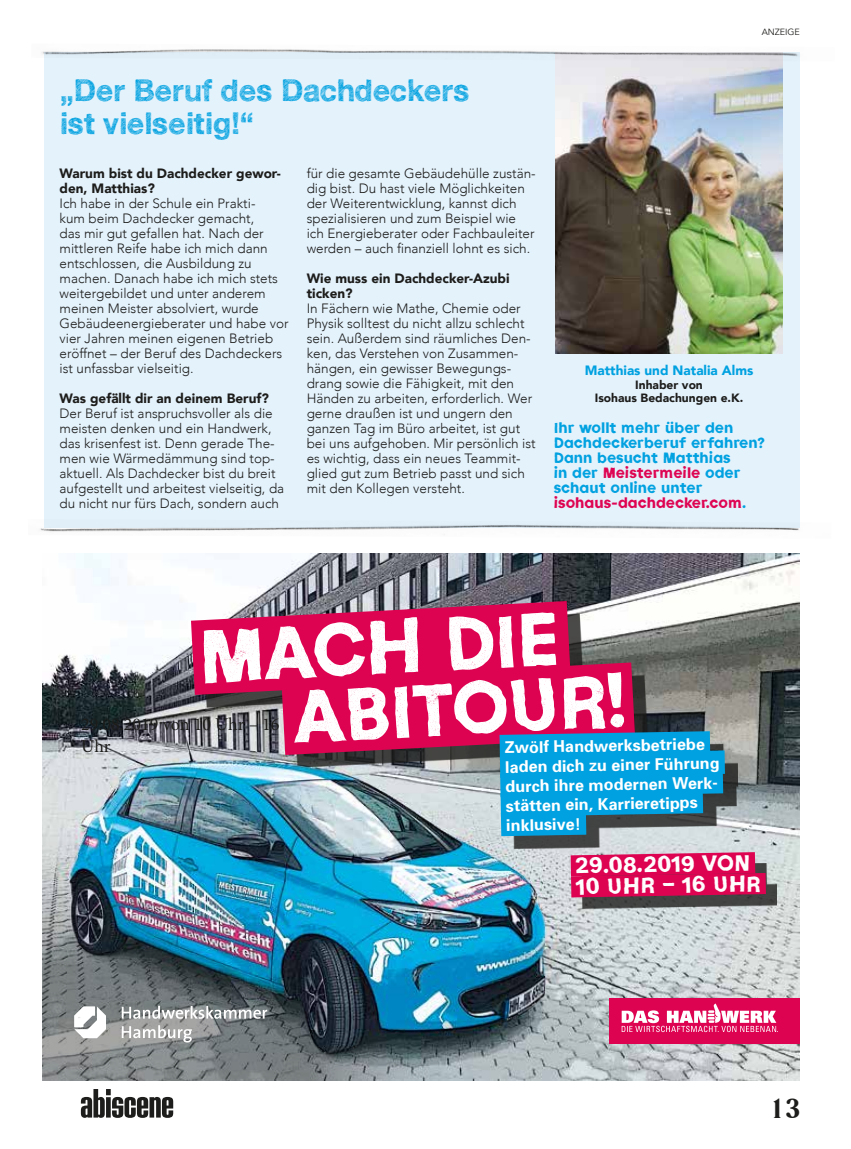
<style>
.page{position:relative;width:851px;height:1149px;background:#fff}
.page>*{position:absolute;margin:0;border:0;box-sizing:border-box;transform-origin:0 0}
.t1{font:700 68.55px/64.7px "Lino Press 7.3 grunge";color:#fff}
.t2{font:700 30px/33px "Sketchetik";color:#00a1e0}
.t3{font:700 27px "Romana BT";color:#1d1d1b}
.t4{font:700 20.25px/21px "Lino Press 7.3 grunge";color:#fff}
.t5{font:18px/21.6px "Minion Pro";color:#1d1d1b}
.t6{font:700 16.2px/19.5px "Univers";color:#fff}
.t7{font:300 13.5px/15px "Avenir";color:#1d1d1b}
.t8{font:700 13.5px/15px "Lino Press 7.3 grunge";color:#00a1e0}
.t9{font:900 13.5px/15px "Avenir";color:#1d1d1b}
.t10{font:900 13.5px "Avenir";color:#00a1e0}
.t11{font:900 12px/13.5px "Avenir";color:#1d1d1b;text-align:center}
.t12{font:9px "Avenir";color:#1d1d1b}
.s1{color:#de0351}
</style>
<div class="page">
<svg style="left:81px;top:1089px;width:92px;height:28px"></svg>
<div style="left:44px;top:52px;width:755px;height:475px;background:#e4f2fc"></div>
<img style="left:43px;top:553px;width:756px;height:527px">
<div style="left:203px;top:613px;width:534px;height:235px;background:#1d1d1b;opacity:.8"></div>
<svg style="left:115px;top:560px;width:531px;height:175px"></svg>
<svg style="left:205px;top:621px;width:506px;height:132px"></svg>
<div style="left:609px;top:998px;width:190px;height:45px;background:#de0351"></div>
<svg style="left:621px;top:1003px;width:156px;height:28px"></svg>
<svg style="left:43px;top:812px;width:419px;height:268px"></svg>
<svg style="left:74px;top:1006px;width:4px;height:31px"></svg>
<img style="left:78px;top:753px;width:466px;height:301px">
<img style="left:40px;top:519px;width:760px;height:16px">
<img style="left:555px;top:61px;width:227px;height:293px">
<img style="left:41px;top:49px;width:759px;height:12px">
<svg style="left:476px;top:718px;width:311px;height:190px"></svg>
<h2 class="t2" style="left:60px;top:73px;width:411px">„Der Beruf des Dachdeckers ist vielseitig!“</h2>
<p class="t9" style="left:60px;top:165px;width:222px">Warum bist du Dachdecker gewor&shy;den, Matthias?</p>
<p class="t7" style="left:60px;top:195px;width:230px">Ich habe in der Schule ein Prakti-<br>kum beim Dachdecker gemacht,<br>das mir gut gefallen hat. Nach der mittleren Reife habe ich mich dann entschlossen, die Ausbildung zu machen. Danach habe ich mich stets weitergebildet und unter anderem meinen Meister absolviert, wurde Gebäudeenergieberater und habe vor vier Jahren meinen eigenen Betrieb eröffnet – der Beruf des Dachdeckers ist unfassbar vielseitig.</p>
<p class="t9" style="left:60px;top:390px;width:211px">Was gefällt dir an deinem Beruf?</p>
<p class="t7" style="left:60px;top:405px;width:226px">Der Beruf ist anspruchsvoller als die meisten denken und ein Handwerk, das krisenfest ist. Denn gerade The&shy;men wie Wärmedämmung sind top&shy;aktuell. Als Dachdecker bist du breit aufgestellt und arbeitest vielseitig, da du nicht nur fürs Dach, sondern auch</p>
<p class="t7" style="left:306px;top:165px;width:230px">für die gesamte Gebäudehülle zustän&shy;dig bist. Du hast viele Möglichkeiten der Weiterentwicklung, kannst dich spezialisieren und zum Beispiel wie ich Energieberater oder Fachbauleiter werden – auch finanziell lohnt es sich.</p>
<p class="t9" style="left:306px;top:270px;width:204px">Wie muss ein Dachdecker-Azubi ticken?</p>
<p class="t7" style="left:306px;top:300px;width:230px">In Fächern wie Mathe, Chemie oder Physik solltest du nicht allzu schlecht sein. Außerdem sind räumliches Den&shy;ken, das Verstehen von Zusammen&shy;hängen, ein gewisser Bewegungs&shy;drang sowie die Fähigkeit, mit den Händen zu arbeiten, erforderlich. Wer gerne draußen ist und ungern den ganzen Tag im Büro arbeitet, ist gut bei uns aufgehoben. Mir persönlich ist es wichtig, dass ein neues Teammit&shy;glied gut zum Betrieb passt und sich mit den Kollegen versteht.</p>
<p class="t12" style="left:761px;top:26px;width:40px">ANZEIGE</p>
<p class="t10" style="left:584px;top:359px;width:170px">Matthias und Natalia Alms</p>
<p class="t11" style="left:594px;top:377px;width:150px">Inhaber von<br>Isohaus Bedachungen e.K.</p>
<p class="t8" style="left:553px;top:420px;width:213px">Ihr wollt mehr über den<br>Dachdeckerberuf erfahren?<br>Dann besucht Matthias<br>in der <span class="s1">Meistermeile</span> oder schaut online unter <span class="s1">isohaus-dachdecker.com</span>.</p>
<h1 class="t1" style="left:288px;top:621px;width:334px;text-indent:-91px;rotate:-3deg">MACH DIE<br>ABITOUR!</h1>
<h3 class="t5" style="left:81px;top:713px;width:200px">29.08.2019 von 10 Uhr – 16<br>Uhr</h3>
<p class="t6" style="left:504px;top:736px;width:216px;rotate:-1deg">Zwölf Handwerksbetriebe laden dich zu einer Führung durch ihre modernen Werk&shy;stätten ein, Karrieretipps inklusive!</p>
<h3 class="t4" style="left:575px;top:855px;width:187px;rotate:-1deg">29.08.2019 VON<br>10 UHR – 16 UHR</h3>
<h3 class="t3" style="left:769px;top:1091px;width:33px">13</h3>
</div>
